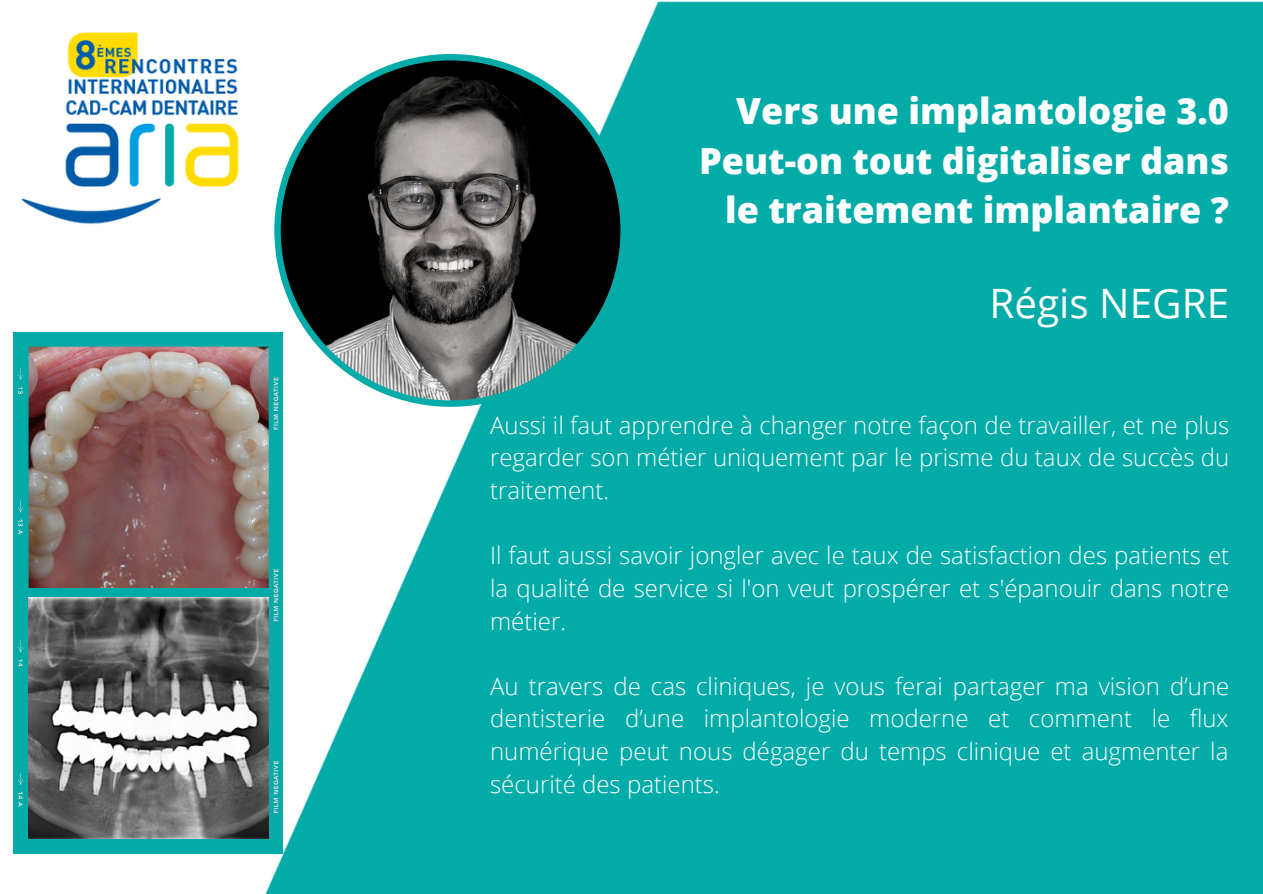
<style>
.page{position:relative;width:1263px;height:894px;background:#fff}
.page>*{position:absolute;margin:0;border:0;box-sizing:border-box;transform-origin:0 0}
.t1{font:40.5px "Open Sans";color:#fff}
.t2{font:800 36px/49.5px "Open Sans";color:#fff;text-align:right}
.t3{font:300 24px/32.5px "Open Sans";color:#fff;text-align:justify}
</style>
<div class="page">
<img style="left:13px;top:1px;width:1250px;height:892px">
<svg style="left:274px;top:54px;width:353px;height:352px;background:#506564"></svg>
<div style="left:14px;top:332px;width:269px;height:520px;background:#03aba8"></div>
<img style="left:28px;top:812px;width:241px;height:26px">
<img style="left:29px;top:346px;width:240px;height:22px">
<svg style="left:18px;top:368px;width:260px;height:444px;background:#767573"></svg>
<p class="t2" style="left:736px;top:85px;width:494px">Vers une implantologie 3.0</p>
<p class="t2" style="left:699px;top:135px;width:531px">Peut-on tout digitaliser dans le traitement implantaire ?</p>
<p class="t1" style="left:989px;top:275px;width:241px">Régis NEGRE</p>
<p class="t3" style="left:490px;top:408px;width:741px">Aussi il faut apprendre à changer notre façon de travailler, et ne plus regarder son métier uniquement par le prisme du taux de succès du traitement.</p>
<p class="t3" style="left:490px;top:538px;width:741px">Il faut aussi savoir jongler avec le taux de satisfaction des patients et la qualité de service si l'on veut prospérer et s'épanouir dans notre métier.</p>
<p class="t3" style="left:490px;top:669px;width:741px">Au travers de cas cliniques, je vous ferai partager ma vision d’une dentisterie d’une implantologie moderne et comment le flux numérique peut nous dégager du temps clinique et augmenter la sécurité des patients.</p>
</div>
